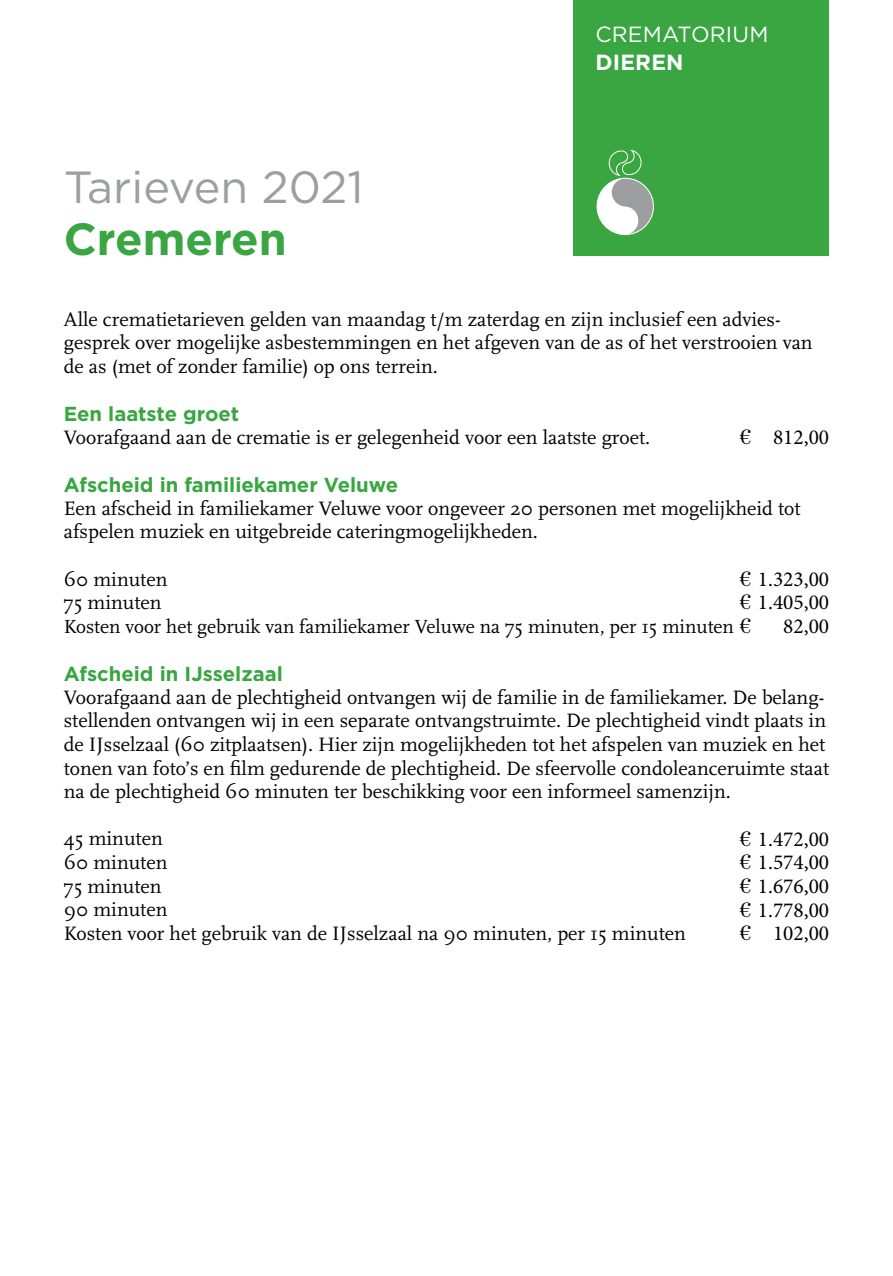
<style>
.page{position:relative;width:893px;height:1276px;background:#fff}
.page>*{position:absolute;margin:0;border:0;box-sizing:border-box;transform-origin:0 0}
.t1{font:45px "Gotham HTF";color:#9c9e9f}
.t2{font:700 45px "Gotham HTF";color:#39a642}
.t3{font:22.05px "Gotham HTF";letter-spacing:.01em;color:#fff}
.t4{font:700 22.05px "Gotham HTF";letter-spacing:.01em;color:#fff}
.t5{font:21.38px "Minion Pro";color:#000}
.t6{font:20.25px/23.6px "Scala";color:#000}
.t7{font:700 20.25px "Gotham HTF";color:#39a642}
.t8{font:19.8px "Scala";color:#000}
.s1{font-family:"Linotype Euro Font Ato F";font-size:20.25px}
</style>
<div class="page">
<div style="left:574px;top:0;width:255px;height:255px;background:#39a642"></div>
<svg style="left:596px;top:149px;width:58px;height:86px"></svg>
<h1 class="t1" style="left:64px;top:163px;width:301px">Tarieven 2021</h1>
<h1 class="t2" style="left:64px;top:213px;width:225px">Cremeren</h1>
<p class="t3" style="left:595px;top:22px;width:175px">CREMATORIUM</p>
<p class="t4" style="left:595px;top:49px;width:90px">DIEREN</p>
<p class="t6" style="left:64px;top:307px;width:750px">Alle crematietarieven gelden van maandag t/m zaterdag en zijn inclusief een advies&shy;gesprek over mogelijke asbestemmingen en het afgeven van de as of het verstrooien van de as (met of zonder familie) op ons terrein.</p>
<p class="t7" style="left:64px;top:402px;width:177px">Een laatste groet</p>
<p class="t6" style="left:64px;top:426px;width:588px">Voorafgaand aan de crematie is er gelegenheid voor een laatste groet.</p>
<p class="t5" style="left:740px;top:424px;width:91px"><span class="s1">h</span> 812,00</p>
<p class="t7" style="left:64px;top:473px;width:336px">Afscheid in familiekamer Veluwe</p>
<p class="t6" style="left:64px;top:497px;width:738px">Een afscheid in familiekamer Veluwe voor ongeveer 20 personen met mogelijkheid tot afspelen muziek en uitgebreide cateringmogelijkheden.</p>
<p class="t6" style="left:64px;top:567px;width:105px">60 minuten</p>
<p class="t5" style="left:740px;top:566px;width:91px"><span class="s1">h</span> 1.323,00</p>
<p class="t6" style="left:64px;top:591px;width:99px">75 minuten</p>
<p class="t5" style="left:740px;top:590px;width:91px"><span class="s1">h</span> 1.405,00</p>
<p class="t8" style="left:64px;top:615px;width:689px">Kosten voor het gebruik van familiekamer Veluwe na 75 minuten, per 15 minuten <span class="s1">h</span></p>
<p class="t5" style="left:783px;top:613px;width:47px">82,00</p>
<p class="t7" style="left:64px;top:662px;width:221px">Afscheid in IJsselzaal</p>
<p class="t6" style="left:64px;top:685px;width:767px">Voorafgaand aan de plechtigheid ontvangen wij de familie in de familiekamer. De belang&shy;stellenden ontvangen wij in een separate ontvangstruimte. De plechtigheid vindt plaats in de IJsselzaal (60 zitplaatsen). Hier zijn mogelijkheden tot het afspelen van muziek en het tonen van foto’s en film gedurende de plechtigheid. De sfeervolle condoleanceruimte staat na de plechtigheid 60 minuten ter beschikking voor een informeel samenzijn.</p>
<p class="t6" style="left:64px;top:827px;width:100px">45 minuten</p>
<p class="t5" style="left:740px;top:826px;width:91px"><span class="s1">h</span> 1.472,00</p>
<p class="t6" style="left:64px;top:851px;width:105px">60 minuten</p>
<p class="t5" style="left:740px;top:849px;width:91px"><span class="s1">h</span> 1.574,00</p>
<p class="t6" style="left:64px;top:874px;width:99px">75 minuten</p>
<p class="t5" style="left:740px;top:873px;width:91px"><span class="s1">h</span> 1.676,00</p>
<p class="t6" style="left:64px;top:898px;width:105px">90 minuten</p>
<p class="t5" style="left:740px;top:897px;width:91px"><span class="s1">h</span> 1.778,00</p>
<p class="t6" style="left:64px;top:922px;width:624px">Kosten voor het gebruik van de IJsselzaal na 90 minuten, per 15 minuten</p>
<p class="t5" style="left:740px;top:920px;width:91px"><span class="s1">h</span> 102,00</p>
</div>
